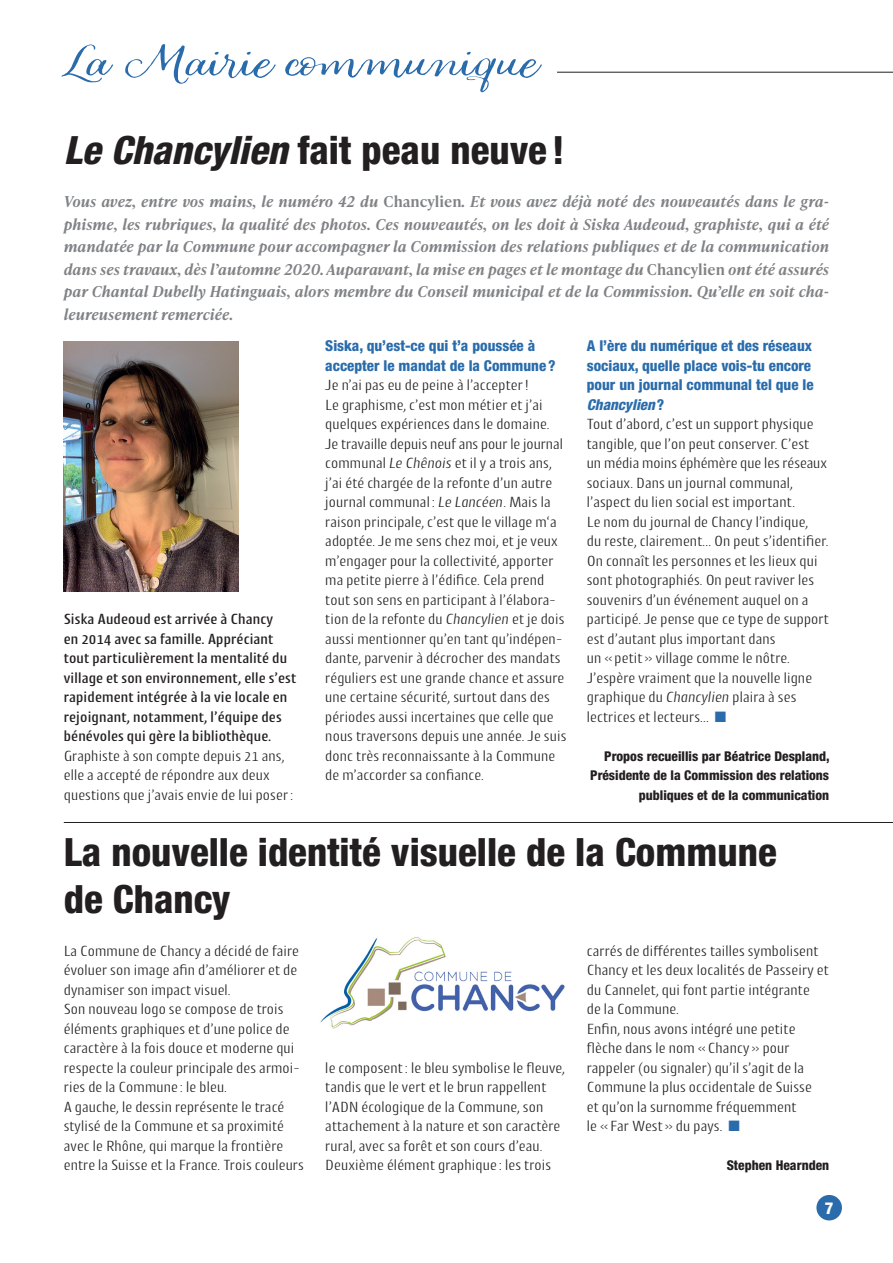
<style>
.page{position:relative;width:893px;height:1263px;background:#fff}
.page>*{position:absolute;margin:0;border:0;box-sizing:border-box;transform-origin:0 0}
.t1{font:51px "Looking Flowers Script";color:#2a6cab;scale:1.35 1}
.t2{font:800 condensed 39px "Helvetica Neue LT Std";color:#231f20}
.t3{font:800 condensed 16.5px "Helvetica Neue LT Std";color:#fff}
.t4{font:300 15px/19.5px "Cantiga";color:#231f20}
.Chapeau{font:italic 600 15px/22.5px "Ivy Presto Text";color:#808285;text-align:justify}
.t5{font:500 15px/19.5px "Cantiga";color:#231f20}
.t6{font:800 condensed 15px/19.5px "Helvetica Neue LT Std";color:#2a6cab}
.t7{font:800 condensed 13.5px/19.5px "Helvetica Neue LT Std";color:#231f20;text-align:right}
.s1{font-style:italic}
.s2{font-style:normal}
.s3{color:#2a6cab}
</style>
<div class="page">
<div style="left:816px;top:1195px;width:26px;height:25px;background:#2a6cab;border-radius:50%"></div>
<hr style="left:557px;top:72px;width:336px;height:1px;background:#231f20">
<img style="left:64px;top:342px;width:174px;height:250px">
<hr style="left:64px;top:822px;width:829px;height:1px;background:#231f20">
<img style="left:320px;top:937px;width:245px;height:92px">
<h1 class="t1" style="left:60px;top:28px;width:355px">La Mairie communique</h1>
<p class="t2" style="left:64px;top:126px;width:503px"><span class="s1">Le Chancylien</span> fait peau neuve !</p>
<p class="Chapeau" style="left:64px;top:190px;width:767px">Vous avez, entre vos mains, le numéro 42 du <span class="s2">Chancylien</span>. Et vous avez déjà noté des nouveautés dans le gra&shy;phisme, les rubriques, la qualité des photos. Ces nouveautés, on les doit à Siska Audeoud, graphiste, qui a été mandatée par la Commune pour accompagner la Commission des relations publiques et de la communication dans ses travaux, dès l’automne 2020. Auparavant, la mise en pages et le montage du <span class="s2">Chancylien</span> ont été assurés par Chantal Dubelly Hatinguais, alors membre du Conseil municipal et de la Commission. Qu’elle en soit cha&shy;leureusement remerciée.</p>
<p class="t5" style="left:64px;top:609px;width:234px">Siska Audeoud est arrivée à Chancy<br>en 2014 avec sa famille. Appréciant tout particulièrement la mentalité du village et son environnement, elle s’est rapidement intégrée à la vie locale en rejoignant, notamment, l’équipe des bénévoles qui gère la bibliothèque.</p>
<p class="t4" style="left:64px;top:745px;width:231px">Graphiste à son compte depuis 21 ans, elle a accepté de répondre aux deux questions que j’avais envie de lui poser:</p>
<p class="t6" style="left:325px;top:336px;width:232px">Siska, qu’est-ce qui t’a poussée à accepter le mandat de la Commune ?</p>
<p class="t4" style="left:325px;top:375px;width:243px">Je n’ai pas eu de peine à l’accepter!<br>Le graphisme, c’est mon métier et j’ai quelques expériences dans le domaine.<br>Je travaille depuis neuf ans pour le journal communal <span class="s1">Le Chênois</span> et il y a trois ans, j’ai été chargée de la refonte d’un autre journal communal : <span class="s1">Le Lancéen</span>. Mais la raison principale, c’est que le village m‘a adoptée. Je me sens chez moi, et je veux m’engager pour la collectivité, apporter ma petite pierre à l’édifice. Cela prend tout son sens en participant à l’élabora&shy;tion de la refonte du <span class="s1">Chancylien</span> et je dois aussi mentionner qu’en tant qu’indépen&shy;dante, parvenir à décrocher des mandats réguliers est une grande chance et assure une certaine sécurité, surtout dans des périodes aussi incertaines que celle que nous traversons depuis une année. Je suis donc très reconnaissante à la Commune de m’accorder sa confiance.</p>
<p class="t6" style="left:587px;top:336px;width:228px">A l’ère du numérique et des réseaux sociaux, quelle place vois-tu encore pour un journal communal tel que le<br><span class="s1">Chancylien</span>?</p>
<p class="t4" style="left:587px;top:414px;width:244px">Tout d’abord, c’est un support physique tangible, que l’on peut conserver. C’est<br>un média moins éphémère que les réseaux sociaux. Dans un journal communal, l’aspect du lien social est important.<br>Le nom du journal de Chancy l’indique,<br>du reste, clairement… On peut s’identifier.<br>On connaît les personnes et les lieux qui sont photographiés. On peut raviver les souvenirs d’un événement auquel on a participé. Je pense que ce type de support est d’autant plus important dans<br>un «petit» village comme le nôtre.<br>J’espère vraiment que la nouvelle ligne graphique du <span class="s1">Chancylien</span> plaira à ses lectrices et lecteurs… <span class="s3">■</span></p>
<p class="t7" style="left:590px;top:746px;width:241px">Propos recueillis par Béatrice Despland,<br>Présidente de la Commission des relations publiques et de la communication</p>
<p class="t2" style="left:64px;top:828px;width:714px">La nouvelle identité visuelle de la Commune</p>
<p class="t2" style="left:64px;top:875px;width:168px">de Chancy</p>
<p class="t4" style="left:64px;top:940px;width:237px;text-align:justify">La Commune de Chancy a décidé de faire évoluer son image afin d’améliorer et de dynamiser son impact visuel.</p>
<p class="t4" style="left:64px;top:999px;width:238px">Son nouveau logo se compose de trois éléments graphiques et d’une police de caractère à la fois douce et moderne qui respecte la couleur principale des armoi&shy;ries de la Commune : le bleu.</p>
<p class="t4" style="left:64px;top:1096px;width:242px">A gauche, le dessin représente le tracé stylisé de la Commune et sa proximité avec le Rhône, qui marque la frontière entre la Suisse et la France. Trois couleurs</p>
<p class="t4" style="left:325px;top:1057px;width:241px">le composent: le bleu symbolise le fleuve, tandis que le vert et le brun rappellent l’ADN écologique de la Commune, son attachement à la nature et son caractère rural, avec sa forêt et son cours d’eau.<br>Deuxième élément graphique : les trois</p>
<p class="t4" style="left:587px;top:940px;width:244px">carrés de différentes tailles symbolisent Chancy et les deux localités de Passeiry et du Cannelet, qui font partie intégrante<br>de la Commune.<br>Enfin, nous avons intégré une petite flèche dans le nom «Chancy» pour rappeler (ou signaler) qu’il s’agit de la Commune la plus occidentale de Suisse<br>et qu’on la surnomme fréquemment<br>le «Far West» du pays. <span class="s3">■</span></p>
<p class="t7" style="left:727px;top:1155px;width:104px">Stephen Hearnden</p>
<p class="t3" style="left:825px;top:1197px;width:10px">7</p>
</div>
